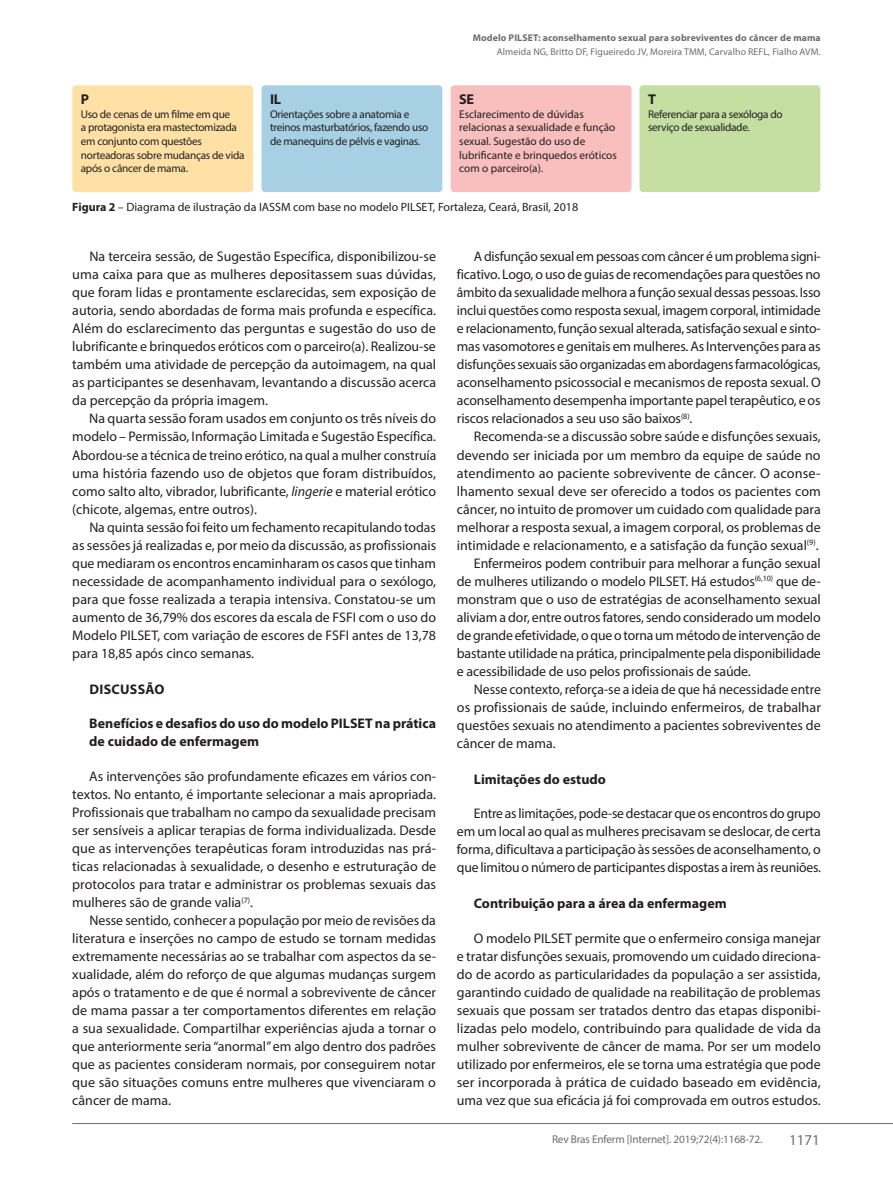
<style>
.page{position:relative;width:893px;height:1191px;background:#fff}
.page>*{position:absolute;margin:0;border:0;box-sizing:border-box;transform-origin:0 0}
.t1{font:15px "Myriad Pro";color:#6c6d70}
.t2{font:700 14.25px "Myriad Pro";color:#231f20}
.t3{font:13.95px/18px "Myriad Pro";color:#231f20;text-align:justify}
.t4{font:700 13.95px/18px "Myriad Pro";color:#231f20}
.t5{font:700 13.95px "Myriad Pro";letter-spacing:.02em;color:#231f20}
.t6{font:12px "Myriad Pro";color:#231f20}
.t7{font:11.25px/13.5px "Myriad Pro";letter-spacing:-.025em;color:#231f20}
.t8{font:11.25px/13.5px "Myriad Pro";color:#231f20}
.t9{font:11.25px "Myriad Pro";letter-spacing:-.015em;color:#6c6d70}
.t10{font:9.75px "Myriad Pro";letter-spacing:.01em;color:#6c6d70}
.t11{font:700 9.75px "Myriad Pro";letter-spacing:.01em;color:#6c6d70}
.s1{font-weight:700}
.s2{font-style:italic}
</style>
<div class="page">
<hr style="left:72px;top:1123px;width:821px;height:1px;background:#6c6d70">
<div style="left:72px;top:85px;width:181px;height:107px;background:#ffe1a5;border-radius:4px"></div>
<div style="left:261px;top:85px;width:181px;height:107px;background:#a7d0e4;border-radius:4px"></div>
<div style="left:451px;top:85px;width:180px;height:107px;background:#f9bebe;border-radius:4px"></div>
<div style="left:639px;top:85px;width:181px;height:107px;background:#c4dfa1;border-radius:4px"></div>
<p class="t2" style="left:81px;top:92px;width:10px">P</p>
<p class="t7" style="left:81px;top:107px;width:165px">Uso de cenas de um filme em que<br>a protagonista era mastectomizada em conjunto com questões norteadoras sobre mudanças de vida após o câncer de mama.</p>
<p class="t2" style="left:270px;top:92px;width:12px">IL</p>
<p class="t7" style="left:270px;top:107px;width:160px">Orientações sobre a anatomia e treinos masturbatórios, fazendo uso de manequins de pélvis e vaginas.</p>
<p class="t11" style="left:473px;top:33px;width:349px">Modelo PILSET: aconselhamento sexual para sobreviventes do câncer de mama</p>
<p class="t10" style="left:497px;top:46px;width:325px">Almeida NG, Britto DF, Figueiredo JV, Moreira TMM, Carvalho REFL, Fialho AVM.</p>
<p class="t2" style="left:459px;top:92px;width:16px">SE</p>
<p class="t8" style="left:459px;top:107px;width:159px">Esclarecimento de dúvidas relacionas a sexualidade e função sexual. Sugestão do uso de lubrificante e brinquedos eróticos com o parceiro(a).</p>
<p class="t2" style="left:648px;top:92px;width:9px">T</p>
<p class="t7" style="left:648px;top:107px;width:136px">Referenciar para a sexóloga do serviço de sexualidade.</p>
<p class="t6" style="left:72px;top:200px;width:507px"><span class="s1">Figura 2</span> – Diagrama de ilustração da IASSM com base no modelo PILSET, Fortaleza, Ceará, Brasil, 2018</p>
<p class="t3" style="left:72px;top:247px;width:365px;text-indent:17px">Na terceira sessão, de Sugestão Específica, disponibilizou-se uma caixa para que as mulheres depositassem suas dúvidas, que foram lidas e prontamente esclarecidas, sem exposição de autoria, sendo abordadas de forma mais profunda e específica.<br>Além do esclarecimento das perguntas e sugestão do uso de lubrificante e brinquedos eróticos com o parceiro(a). Realizou-se também uma atividade de percepção da autoimagem, na qual as participantes se desenhavam, levantando a discussão acerca da percepção da própria imagem.</p>
<p class="t3" style="left:72px;top:409px;width:365px;text-indent:17px">Na quarta sessão foram usados em conjunto os três níveis do modelo – Permissão, Informação Limitada e Sugestão Específica.<br>Abordou-se a técnica de treino erótico, na qual a mulher construía uma história fazendo uso de objetos que foram distribuídos, como salto alto, vibrador, lubrificante, <span class="s2">lingerie</span> e material erótico (chicote, algemas, entre outros).</p>
<p class="t3" style="left:72px;top:517px;width:366px;text-indent:17px">Na quinta sessão foi feito um fechamento recapitulando todas as sessões já realizadas e, por meio da discussão, as profissionais que mediaram os encontros encaminharam os casos que tinham necessidade de acompanhamento individual para o sexólogo, para que fosse realizada a terapia intensiva. Constatou-se um aumento de 36,79% dos escores da escala de FSFI com o uso do Modelo PILSET, com variação de escores de FSFI antes de 13,78 para 18,85 após cinco semanas.</p>
<p class="t5" style="left:89px;top:681px;width:77px">DISCUSSÃO</p>
<p class="t4" style="left:89px;top:715px;width:348px">Benefícios e desafios do uso do modelo PILSET na prática de cuidado de enfermagem</p>
<p class="t3" style="left:72px;top:767px;width:365px;text-indent:17px">As intervenções são profundamente eficazes em vários con&shy;textos. No entanto, é importante selecionar a mais apropriada.<br>Profissionais que trabalham no campo da sexualidade precisam ser sensíveis a aplicar terapias de forma individualizada. Desde que as intervenções terapêuticas foram introduzidas nas prá&shy;ticas relacionadas à sexualidade, o desenho e estruturação de protocolos para tratar e administrar os problemas sexuais das mulheres são de grande valia<sup>(7)</sup>.</p>
<p class="t3" style="left:72px;top:911px;width:365px;text-indent:17px">Nesse sentido, conhecer a população por meio de revisões da literatura e inserções no campo de estudo se tornam medidas extremamente necessárias ao se trabalhar com aspectos da se&shy;xualidade, além do reforço de que algumas mudanças surgem após o tratamento e de que é normal a sobrevivente de câncer de mama passar a ter comportamentos diferentes em relação a sua sexualidade. Compartilhar experiências ajuda a tornar o que anteriormente seria “anormal” em algo dentro dos padrões que as pacientes consideram normais, por conseguirem notar que são situações comuns entre mulheres que vivenciaram o câncer de mama.</p>
<p class="t3" style="left:457px;top:247px;width:365px;text-indent:17px">A disfunção sexual em pessoas com câncer é um problema signi&shy;ficativo. Logo, o uso de guias de recomendações para questões no âmbito da sexualidade melhora a função sexual dessas pessoas. Isso inclui questões como resposta sexual, imagem corporal, intimidade e relacionamento, função sexual alterada, satisfação sexual e sinto&shy;mas vasomotores e genitais em mulheres. As Intervenções para as disfunções sexuais são organizadas em abordagens farmacológicas, aconselhamento psicossocial e mecanismos de reposta sexual. O aconselhamento desempenha importante papel terapêutico, e os riscos relacionados a seu uso são baixos<sup>(8)</sup>.</p>
<p class="t3" style="left:474px;top:427px;width:348px">Recomenda-se a discussão sobre saúde e disfunções sexuais,</p>
<p class="t3" style="left:457px;top:445px;width:365px">devendo ser iniciada por um membro da equipe de saúde no</p>
<p class="t3" style="left:457px;top:463px;width:365px">atendimento ao paciente sobrevivente de câncer. O aconse-</p>
<p class="t3" style="left:457px;top:481px;width:365px">lhamento sexual deve ser oferecido a todos os pacientes com</p>
<p class="t3" style="left:457px;top:499px;width:365px">câncer, no intuito de promover um cuidado com qualidade para</p>
<p class="t3" style="left:457px;top:517px;width:365px">melhorar a resposta sexual, a imagem corporal, os problemas de</p>
<p class="t3" style="left:457px;top:535px;width:363px">intimidade e relacionamento, e a satisfação da função sexual<sup>(9)</sup>.</p>
<p class="t3" style="left:474px;top:553px;width:348px">Enfermeiros podem contribuir para melhorar a função sexual</p>
<p class="t3" style="left:457px;top:571px;width:365px">de mulheres utilizando o modelo PILSET. Há estudos<sup>(6,10)</sup> que de-</p>
<p class="t3" style="left:457px;top:589px;width:365px">monstram que o uso de estratégias de aconselhamento sexual</p>
<p class="t3" style="left:457px;top:607px;width:365px">aliviam a dor, entre outros fatores, sendo considerado um modelo</p>
<p class="t3" style="left:457px;top:625px;width:365px">de grande efetividade, o que o torna um método de intervenção de</p>
<p class="t3" style="left:457px;top:643px;width:365px">bastante utilidade na prática, principalmente pela disponibilidade</p>
<p class="t3" style="left:457px;top:661px;width:295px">e acessibilidade de uso pelos profissionais de saúde.</p>
<p class="t3" style="left:474px;top:679px;width:348px">Nesse contexto, reforça-se a ideia de que há necessidade entre</p>
<p class="t3" style="left:457px;top:697px;width:366px">os profissionais de saúde, incluindo enfermeiros, de trabalhar</p>
<p class="t3" style="left:457px;top:715px;width:365px">questões sexuais no atendimento a pacientes sobreviventes de</p>
<p class="t3" style="left:457px;top:733px;width:100px">câncer de mama.</p>
<p class="t4" style="left:474px;top:770px;width:133px">Limitações do estudo</p>
<p class="t3" style="left:457px;top:804px;width:365px;text-indent:17px">Entre as limitações, pode-se destacar que os encontros do grupo em um local ao qual as mulheres precisavam se deslocar, de certa forma, dificultava a participação às sessões de aconselhamento, o que limitou o número de participantes dispostas a irem às reuniões.</p>
<p class="t4" style="left:474px;top:895px;width:254px">Contribuição para a área da enfermagem</p>
<p class="t3" style="left:457px;top:929px;width:365px;text-indent:17px">O modelo PILSET permite que o enfermeiro consiga manejar e tratar disfunções sexuais, promovendo um cuidado direciona&shy;do de acordo as particularidades da população a ser assistida, garantindo cuidado de qualidade na reabilitação de problemas sexuais que possam ser tratados dentro das etapas disponibi&shy;lizadas pelo modelo, contribuindo para qualidade de vida da mulher sobrevivente de câncer de mama. Por ser um modelo utilizado por enfermeiros, ele se torna uma estratégia que pode ser incorporada à prática de cuidado baseado em evidência, uma vez que sua eficácia já foi comprovada em outros estudos.</p>
<p class="t9" style="left:552px;top:1132px;width:212px">Rev Bras Enferm [Internet]. 2019;72(4):1168-72.</p>
<p class="t1" style="left:789px;top:1130px;width:32px">1171</p>
</div>
